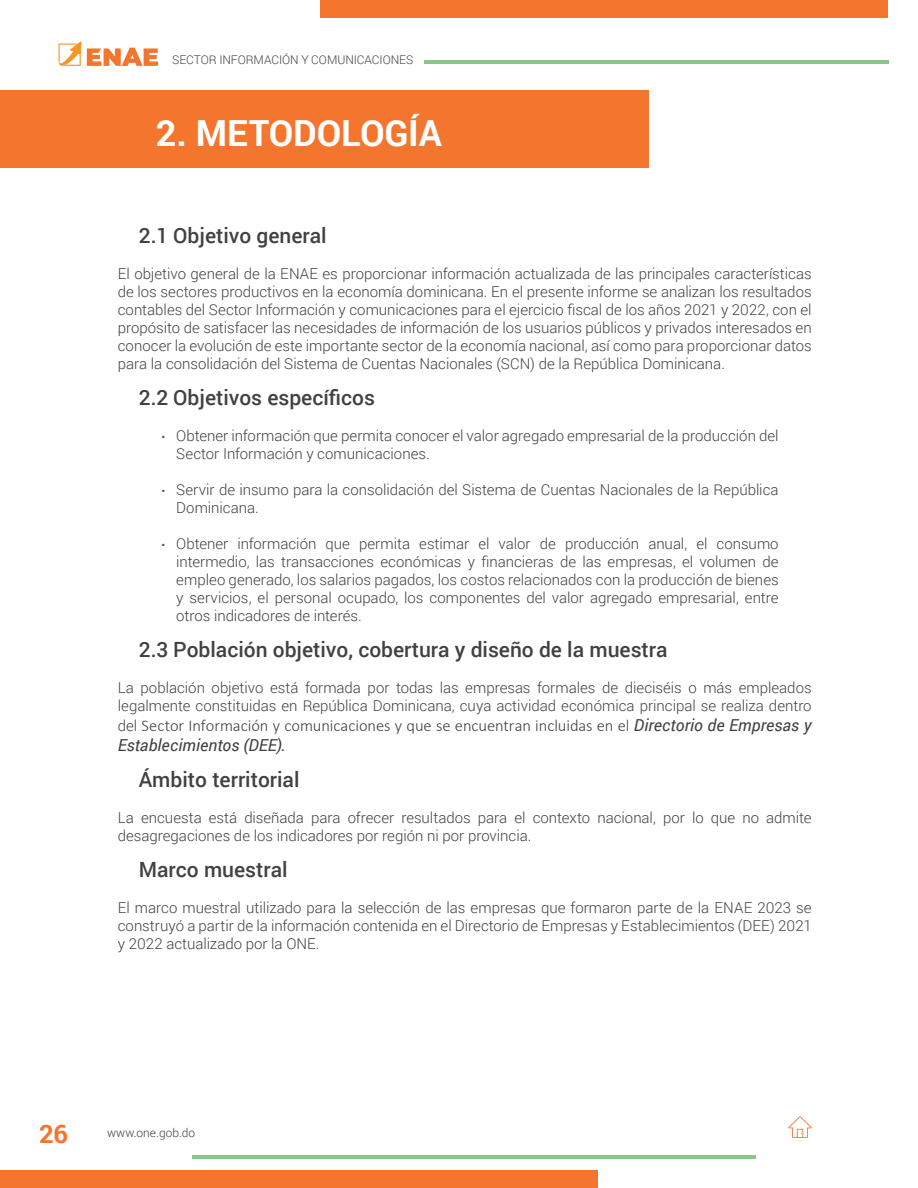
<style>
.page{position:relative;width:918px;height:1188px;background:#fff}
.page>*{position:absolute;margin:0;border:0;box-sizing:border-box;transform-origin:0 0}
.t1{font:700 36px "Roboto";letter-spacing:-.005em;color:#fff}
.t2{font:700 25.5px "Roboto";color:#f4762e}
.t3{font:500 21px "Roboto";color:#414042}
.t4{font:300 16.5px "Calibri";letter-spacing:-.005em;color:#414042}
.t5{font:italic 16.5px "Roboto";letter-spacing:.005em;color:#414042}
.t6{font:300 15px/18px "Roboto";color:#414042}
.t7{font:300 12px "Roboto";color:#414042}
.s1{font-family:"Montserrat";font-weight:400}
.s2{font-family:"Roboto";font-size:15px}
.s3{font-family:"Roboto";font-weight:400;font-style:italic}
</style>
<div class="page">
<svg style="left:58px;top:41px;width:23px;height:25px"></svg>
<svg style="left:87px;top:48px;width:71px;height:18px"></svg>
<div style="left:0;top:1171px;width:598px;height:17px;background:#f4762e"></div>
<hr style="left:193px;top:1155px;width:563px;height:4px;background:#8bc688">
<svg style="left:788px;top:1116px;width:24px;height:22px"></svg>
<div style="left:0;top:90px;width:648px;height:78px;background:#f4762e"></div>
<div style="left:320px;top:0;width:568px;height:17px;background:#f4762e"></div>
<hr style="left:425px;top:61px;width:464px;height:3px;background:#8bc688">
<p class="t7" style="left:172px;top:51px;width:243px">SECTOR INFORMACIÓN Y COMUNICACIONES</p>
<h1 class="t1" style="left:156px;top:108px;width:288px">2. METODOLOGÍA</h1>
<h3 class="t3" style="left:139px;top:221px;width:189px">2.1 Objetivo general</h3>
<p class="t6" style="left:118px;top:265px;width:695px;text-align:justify">El objetivo general de la ENAE es proporcionar información actualizada de las principales características de los sectores productivos en la economía dominicana. En el presente informe se analizan los resultados contables del Sector Información y comunicaciones para el ejercicio fiscal de los años 2021 y 2022, con el propósito de satisfacer las necesidades de información de los usuarios públicos y privados interesados en conocer la evolución de este importante sector de la economía nacional, así como para proporcionar datos para la consolidación del Sistema de Cuentas Nacionales (SCN) de la República Dominicana.</p>
<h3 class="t3" style="left:139px;top:383px;width:238px">2.2 Objetivos específicos</h3>
<p class="t6" style="left:176px;top:427px;width:604px;text-indent:-15px"><span class="s1">•</span> Obtener información que permita conocer el valor agregado empresarial de la producción del<br>Sector Información y comunicaciones.</p>
<p class="t6" style="left:176px;top:481px;width:604px;text-indent:-15px"><span class="s1">•</span> Servir de insumo para la consolidación del Sistema de Cuentas Nacionales de la República<br>Dominicana.</p>
<p class="t6" style="left:176px;top:535px;width:604px;text-align:justify;text-indent:-15px"><span class="s1">•</span> Obtener información que permita estimar el valor de producción anual, el consumo intermedio, las transacciones económicas y financieras de las empresas, el volumen de empleo generado, los salarios pagados, los costos relacionados con la producción de bienes y servicios, el personal ocupado, los componentes del valor agregado empresarial, entre otros indicadores de interés.</p>
<h3 class="t3" style="left:139px;top:635px;width:530px">2.3 Población objetivo, cobertura y diseño de la muestra</h3>
<p class="t6" style="left:118px;top:679px;width:695px">La población objetivo está formada por todas las empresas formales de dieciséis o más empleados legalmente constituidas en República Dominicana, cuya actividad económica principal se realiza dentro</p>
<p class="t4" style="left:118px;top:715px;width:695px"><span class="s2">del</span> Sector Información y comunicaciones y que se encuentran incluidas en el <span class="s3">Directorio de Empresas y</span></p>
<p class="t5" style="left:118px;top:734px;width:169px">Establecimientos (DEE).</p>
<h3 class="t3" style="left:139px;top:765px;width:162px">Ámbito territorial</h3>
<p class="t6" style="left:118px;top:808px;width:695px">La encuesta está diseñada para ofrecer resultados para el contexto nacional, por lo que no admite desagregaciones de los indicadores por región ni por provincia.</p>
<h3 class="t3" style="left:139px;top:855px;width:150px">Marco muestral</h3>
<p class="t6" style="left:118px;top:898px;width:695px;text-align:justify">El marco muestral utilizado para la selección de las empresas que formaron parte de la ENAE 2023 se construyó a partir de la información contenida en el Directorio de Empresas y Establecimientos (DEE) 2021 y 2022 actualizado por la ONE.</p>
<h2 class="t2" style="left:39px;top:1116px;width:30px">26</h2>
<p class="t7" style="left:107px;top:1125px;width:90px">www.one.gob.do</p>
</div>
